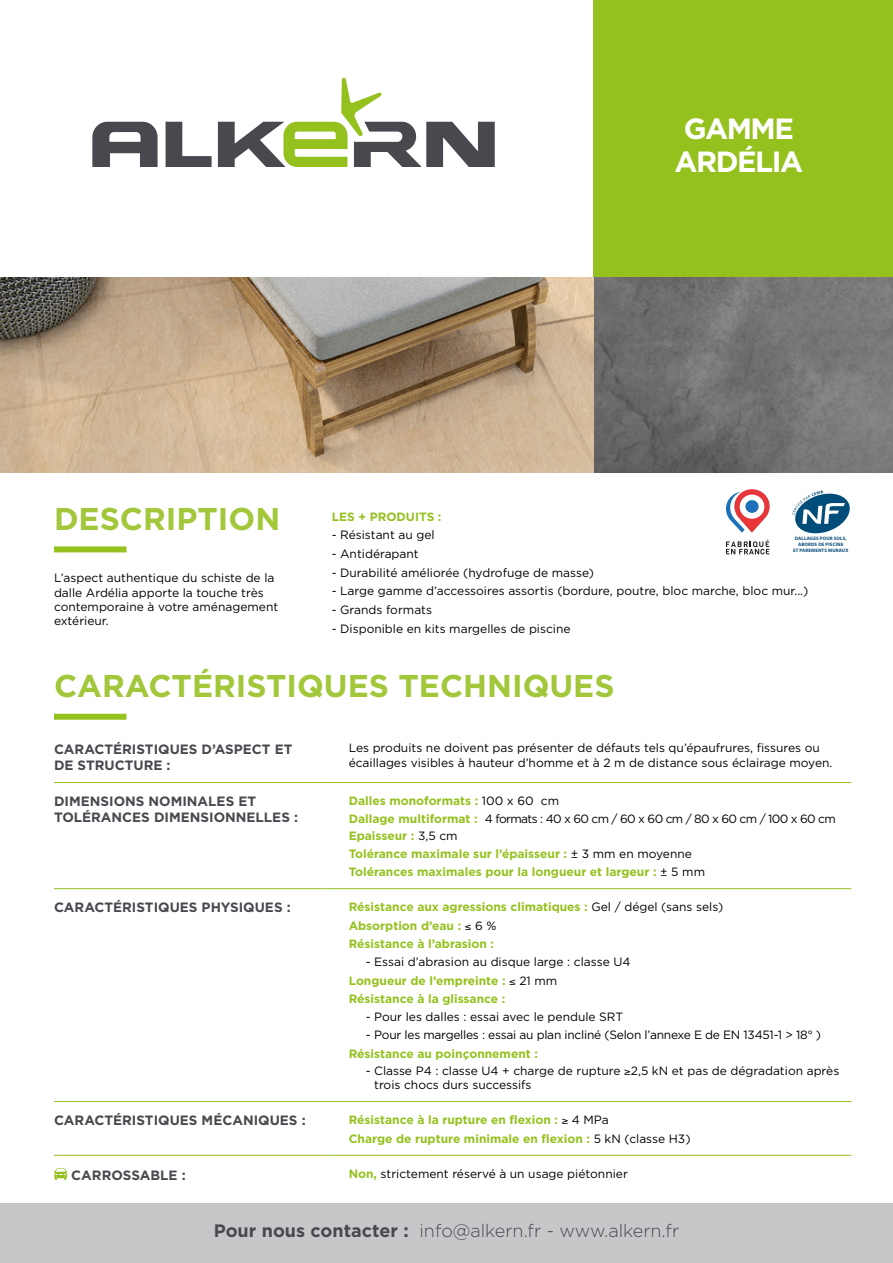
<style>
.page{position:relative;width:893px;height:1263px;background:#fff}
.page>*{position:absolute;margin:0;border:0;box-sizing:border-box;transform-origin:0 0}
.t1{font:700 31.5px "Gotham";color:#a2c73a}
.t2{font:700 29.25px/33px "Gotham";letter-spacing:-.05em;color:#fff;text-align:center}
.t3{font:300 18px "Gotham";color:#48484f}
.t4{font:700 13.5px/16.2px "Gotham";color:#48484f}
.t5{font:12px/14.4px "Gotham";color:#000}
.t6{font:700 12px/18.6px "Gotham";color:#95c11f}
.t7{font:12px "Gotham";letter-spacing:-.02em;color:#000}
.t8{font:700 4.95px/5.8px "Myriad Pro";letter-spacing:.02em;color:#0b4e7b;text-align:center}
.s1{font-weight:400;color:#000}
.s2{color:#000}
.s3{font-weight:700;color:#95c11f}
.s4{font-weight:700}
</style>
<div class="page">
<img style="left:0;top:276px;width:893px;height:196px">
<div style="left:0;top:1203px;width:893px;height:60px;background:#c9c6c9"></div>
<div style="left:594px;top:0;width:299px;height:276px;background:#95c11f"></div>
<svg style="left:166px;top:122px;width:46px;height:45px"></svg>
<svg style="left:218px;top:78px;width:277px;height:89px"></svg>
<svg style="left:92px;top:122px;width:66px;height:45px"></svg>
<div style="left:54px;top:546px;width:72px;height:6px;background:#95c11f"></div>
<div style="left:54px;top:714px;width:72px;height:6px;background:#95c11f"></div>
<hr style="left:54px;top:782px;width:269px;height:1px;background:#95c11f">
<hr style="left:54px;top:888px;width:269px;height:1px;background:#95c11f">
<hr style="left:54px;top:1101px;width:269px;height:1px;background:#95c11f">
<hr style="left:323px;top:782px;width:528px;height:1px;background:#95c11f">
<hr style="left:323px;top:888px;width:528px;height:1px;background:#95c11f">
<hr style="left:323px;top:1101px;width:528px;height:1px;background:#95c11f">
<hr style="left:54px;top:1155px;width:269px;height:1px;background:#95c11f">
<hr style="left:323px;top:1155px;width:528px;height:1px;background:#95c11f">
<svg style="left:54px;top:1168px;width:14px;height:12px"></svg>
<svg style="left:792px;top:490px;width:58px;height:44px"></svg>
<svg style="left:726px;top:539px;width:43px;height:15px"></svg>
<svg style="left:726px;top:489px;width:44px;height:44px"></svg>
<div style="left:745px;top:500px;width:14px;height:13px;background:#1d71b8;border-radius:50%"></div>
<h2 class="t2" style="left:674px;top:112px;width:130px">GAMME<br>ARDÉLIA</h2>
<h1 class="t1" style="left:54px;top:498px;width:228px">DESCRIPTION</h1>
<p class="t5" style="left:54px;top:570px;width:226px">L’aspect authentique du schiste de la dalle Ardélia apporte la touche très contemporaine à votre aménagement extérieur.</p>
<p class="t6" style="left:332px;top:507px;width:111px">LES + PRODUITS :</p>
<p class="t5" style="left:332px;top:528px;width:104px">- Résistant au gel</p>
<p class="t5" style="left:332px;top:546px;width:89px">- Antidérapant</p>
<p class="t5" style="left:332px;top:565px;width:264px">- Durabilité améliorée (hydrofuge de masse)</p>
<p class="t5" style="left:332px;top:584px;width:478px">- Large gamme d’accessoires assortis (bordure, poutre, bloc marche, bloc mur...)</p>
<p class="t5" style="left:332px;top:602px;width:102px">- Grands formats</p>
<p class="t5" style="left:332px;top:621px;width:240px">- Disponible en kits margelles de piscine</p>
<p class="t8" style="left:793px;top:535px;width:57px">DALLAGES POUR SOLS,<br>ABORDS DE PISCINE<br>ET PAREMENTS MURAUX</p>
<h1 class="t1" style="left:54px;top:665px;width:562px">CARACTÉRISTIQUES TECHNIQUES</h1>
<p class="t4" style="left:54px;top:741px;width:240px">CARACTÉRISTIQUES D’ASPECT ET<br>DE STRUCTURE :</p>
<p class="t5" style="left:349px;top:741px;width:485px">Les produits ne doivent pas présenter de défauts tels qu’épaufrures, fissures ou écaillages visibles à hauteur d’homme et à 2 m de distance sous éclairage moyen.</p>
<p class="t4" style="left:54px;top:793px;width:245px">DIMENSIONS NOMINALES ET<br>TOLÉRANCES DIMENSIONNELLES :</p>
<p class="t6" style="left:349px;top:792px;width:489px;line-height:17.7px">Dalles monoformats : <span class="s1">100 x 60 cm<br></span>Dallage multiformat : <span class="s1">4 formats : 40 x 60 cm / 60 x 60 cm / 80 x 60 cm / 100 x 60 cm </span>Epaisseur : <span class="s1">3,5 cm<br></span>Tolérance maximale sur l’épaisseur : <span class="s1">± 3 mm en moyenne<br></span>Tolérances maximales pour la longueur et largeur : <span class="s1">± 5 mm</span></p>
<p class="t4" style="left:54px;top:899px;width:238px">CARACTÉRISTIQUES PHYSIQUES :</p>
<p class="t6" style="left:349px;top:897px;width:376px">Résistance aux agressions climatiques : <span class="s1">Gel / dégel (sans sels)<br></span>Absorption d’eau : <span class="s2">≤</span> <span class="s1">6 %<br></span>Résistance à l’abrasion :</p>
<p class="t6" style="left:349px;top:952px;width:283px;text-indent:17px"><span class="s1">- Essai d’abrasion au disque large : classe U4<br></span>Longueur de l’empreinte : <span class="s2">≤</span> <span class="s1">21 mm<br></span>Résistance à la glissance :</p>
<p class="t5" style="left:366px;top:1009px;width:259px">- Pour les dalles : essai avec le pendule SRT</p>
<p class="t7" style="left:366px;top:1027px;width:457px">- Pour les margelles : essai au plan incliné (Selon l’annexe E de EN 13451-1 &gt; 18° )</p>
<p class="t6" style="left:349px;top:1044px;width:191px">Résistance au poinçonnement :</p>
<p class="t5" style="left:374px;top:1064px;width:467px;line-height:13.5px;text-indent:-9px">- Classe P4 : classe U4 + charge de rupture ≥2,5 kN et pas de dégradation après trois chocs durs successifs</p>
<p class="t4" style="left:54px;top:1112px;width:253px">CARACTÉRISTIQUES MÉCANIQUES :</p>
<p class="t6" style="left:349px;top:1110px;width:343px">Résistance à la rupture en flexion : <span class="s2">≥</span> <span class="s1">4 MPa<br></span>Charge de rupture minimale en flexion : <span class="s1">5 kN (classe H3)</span></p>
<p class="t4" style="left:71px;top:1167px;width:116px">CARROSSABLE :</p>
<p class="t5" style="left:349px;top:1166px;width:281px"><span class="s3">Non,</span> strictement réservé à un usage piétonnier</p>
<h3 class="t3" style="left:214px;top:1220px;width:467px"><span class="s4">Pour nous contacter :</span> info@alkern.fr - www.alkern.fr</h3>
</div>
